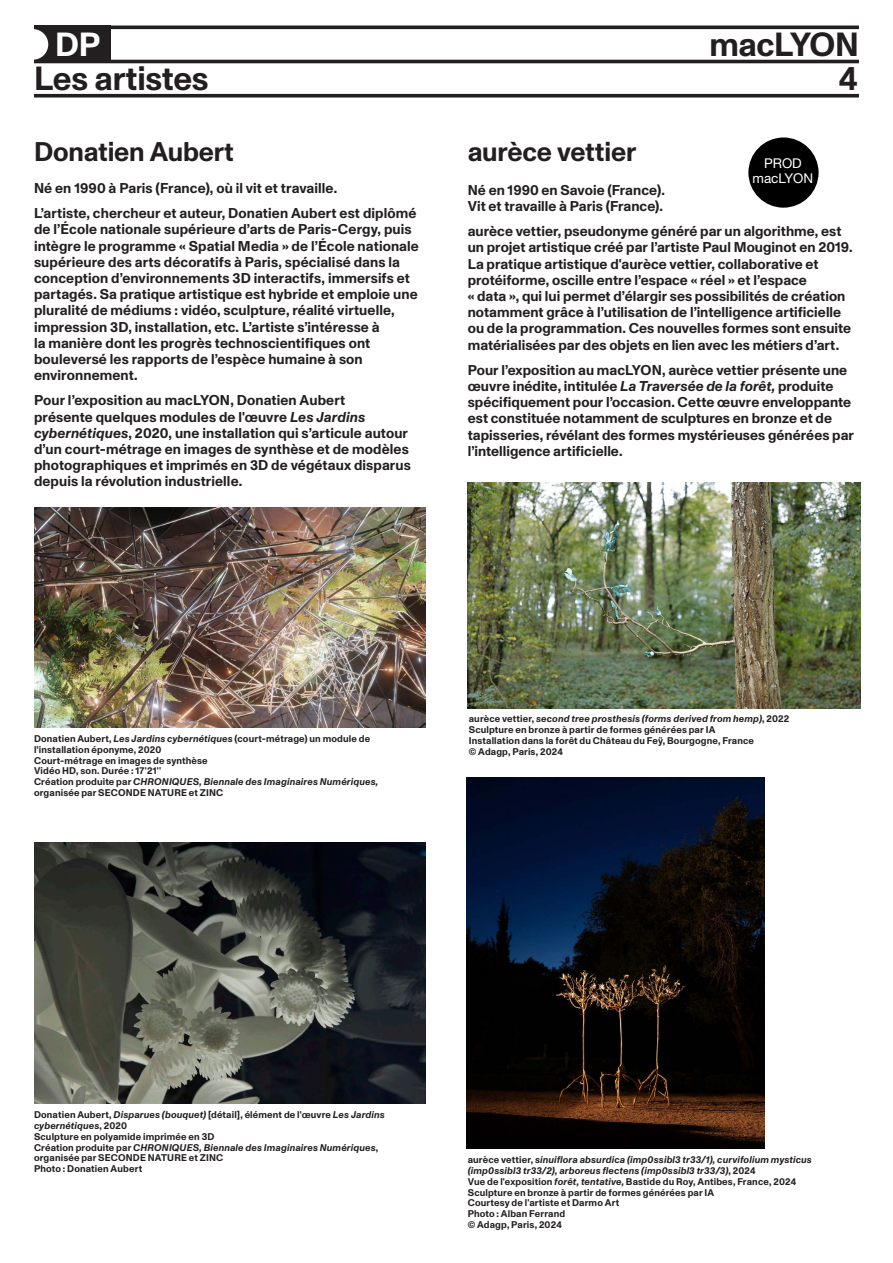
<style>
.page{position:relative;width:893px;height:1263px;background:#fff}
.page>*{position:absolute;margin:0;border:0;box-sizing:border-box;transform-origin:0 0}
.t1{font:700 33.45px "Monument Grotesk";letter-spacing:-.01em;color:#231f20}
.t2{font:700 33.45px "Monument Grotesk";color:#fff}
.TEXTE_FER_GAUCHE{font:700 27px "Monument Grotesk";letter-spacing:-.01em;color:#231f20}
.TEXTE_FER_GAUCHE-2{font:700 14.25px/16.2px "Monument Grotesk";letter-spacing:.005em;color:#231f20}
.t3{font:13.5px "Helvetica Neue LT Std";color:#fff}
.t4{font:700 9.75px/10.8px "Monument Grotesk";letter-spacing:.015em;color:#231f20}
.t5{font:italic 700 9.75px/10.8px "Monument Grotesk";letter-spacing:.015em;color:#231f20}
.s1{font-style:italic}
.s2{font-style:normal}
</style>
<div class="page">
<div style="left:34px;top:26px;width:77px;height:37px;background:#231f20"></div>
<hr style="left:34px;top:26px;width:825px;height:3px;background:#231f20">
<hr style="left:34px;top:60px;width:825px;height:3px;background:#231f20">
<svg style="left:34px;top:94px;width:825px;height:4px;background:#3d393a"></svg>
<svg style="left:34px;top:29px;width:14px;height:31px"></svg>
<img style="left:34px;top:508px;width:391px;height:220px">
<img style="left:34px;top:843px;width:391px;height:260px">
<img style="left:468px;top:482px;width:392px;height:226px">
<img style="left:467px;top:777px;width:297px;height:371px">
<div style="left:748px;top:137px;width:71px;height:71px;background:#000;border-radius:50%"></div>
<p class="t2" style="left:55px;top:20px;width:47px">DP</p>
<p class="t1" style="left:709px;top:20px;width:151px">macLYON</p>
<p class="t1" style="left:34px;top:54px;width:176px">Les artistes</p>
<p class="t1" style="left:838px;top:54px;width:22px">4</p>
<p class="TEXTE_FER_GAUCHE" style="left:34px;top:132px;width:202px">Donatien Aubert</p>
<p class="TEXTE_FER_GAUCHE-2" style="left:34px;top:179px;width:305px">Né en 1990 à Paris (France), où il vit et travaille.</p>
<p class="TEXTE_FER_GAUCHE-2" style="left:34px;top:204px;width:386px">L’artiste, chercheur et auteur, Donatien Aubert est diplômé de l’École nationale supérieure d’arts de Paris-Cergy, puis intègre le programme « Spatial Media » de l’École nationale supérieure des arts décoratifs à Paris, spécialisé dans la conception d’environnements 3D interactifs, immersifs et partagés. Sa pratique artistique est hybride et emploie une pluralité de médiums : vidéo, sculpture, réalité virtuelle, impression 3D, installation, etc. L’artiste s’intéresse à<br>la manière dont les progrès technoscientifiques ont bouleversé les rapports de l’espèce humaine à son environnement.</p>
<p class="TEXTE_FER_GAUCHE-2" style="left:34px;top:392px;width:378px">Pour l’exposition au macLYON, Donatien Aubert<br>présente quelques modules de l'œuvre <span class="s1">Les Jardins cybernétiques</span>, 2020, une installation qui s’articule autour d’un court-métrage en images de synthèse et de modèles photographiques et imprimés en 3D de végétaux disparus depuis la révolution industrielle.</p>
<p class="TEXTE_FER_GAUCHE" style="left:468px;top:132px;width:170px">aurèce vettier</p>
<p class="TEXTE_FER_GAUCHE-2" style="left:468px;top:181px;width:199px">Né en 1990 en Savoie (France).</p>
<p class="TEXTE_FER_GAUCHE-2" style="left:468px;top:197px;width:197px">Vit et travaille à Paris (France).</p>
<p class="TEXTE_FER_GAUCHE-2" style="left:468px;top:222px;width:386px">aurèce vettier, pseudonyme généré par un algorithme, est un projet artistique créé par l’artiste Paul Mouginot en 2019.<br>La pratique artistique d'aurèce vettier, collaborative et protéiforme, oscille entre l’espace « réel » et l’espace</p>
<p class="TEXTE_FER_GAUCHE-2" style="left:468px;top:287px;width:385px">« data », qui lui permet d’élargir ses possibilités de création notamment grâce à l’utilisation de l’intelligence artificielle ou de la programmation. Ces nouvelles formes sont ensuite matérialisées par des objets en lien avec les métiers d’art.</p>
<p class="TEXTE_FER_GAUCHE-2" style="left:468px;top:361px;width:388px">Pour l’exposition au macLYON, aurèce vettier présente une œuvre inédite, intitulée <span class="s1">La Traversée de la forêt,</span> produite spécifiquement pour l’occasion. Cette œuvre enveloppante est constituée notamment de sculptures en bronze et de tapisseries, révélant des formes mystérieuses générées par l’intelligence artificielle.</p>
<p class="t3" style="left:764px;top:155px;width:39px">PROD</p>
<p class="t3" style="left:752px;top:170px;width:62px">macLYON</p>
<p class="t4" style="left:34px;top:733px;width:338px">Donatien Aubert, <span class="s1">Les Jardins cybernétiques</span> (court-métrage) un module de l’installation éponyme, 2020</p>
<p class="t4" style="left:34px;top:754px;width:175px">Court-métrage en images de synthèse</p>
<p class="t4" style="left:34px;top:765px;width:129px">Vidéo HD, son. Durée : 17'21''</p>
<p class="t4" style="left:34px;top:776px;width:346px">Création produite par <span class="s1">CHRONIQUES, Biennale des Imaginaires Numériques, </span>organisée par SECONDE NATURE et ZINC</p>
<p class="t5" style="left:469px;top:713px;width:322px"><span class="s2">aurèce vettier,</span> second tree prosthesis (forms derived from hemp)<span class="s2">, 2022</span></p>
<p class="t4" style="left:469px;top:724px;width:248px">Sculpture en bronze à partir de formes générées par IA</p>
<p class="t4" style="left:469px;top:734px;width:287px">Installation dans la forêt du Château du Feÿ, Bourgogne, France</p>
<p class="t4" style="left:469px;top:745px;width:96px">© Adagp, Paris, 2024</p>
<p class="t4" style="left:34px;top:1109px;width:352px">Donatien Aubert, <span class="s1">Disparues (bouquet)</span> [détail], élément de l'œuvre <span class="s1">Les Jardins cybernétiques</span>, 2020</p>
<p class="t4" style="left:34px;top:1130px;width:182px">Sculpture en polyamide imprimée en 3D</p>
<p class="t4" style="left:34px;top:1141px;width:346px">Création produite par <span class="s1">CHRONIQUES, Biennale des Imaginaires Numériques</span>, organisée par SECONDE NATURE et ZINC</p>
<p class="t4" style="left:34px;top:1163px;width:110px">Photo : Donatien Aubert</p>
<p class="t5" style="left:468px;top:1154px;width:345px"><span class="s2">aurèce vettier,</span> sinuiflora absurdica (imp0ssibl3 tr33/1), curvifolium mysticus (imp0ssibl3 tr33/2), arboreus flectens (imp0ssibl3 tr33/3)<span class="s2">, 2024</span></p>
<p class="t4" style="left:468px;top:1175px;width:330px">Vue de l'exposition <span class="s1">forêt, tentative,</span> Bastide du Roy, Antibes, France, 2024</p>
<p class="t4" style="left:468px;top:1186px;width:248px">Sculpture en bronze à partir de formes générées par IA<br>Courtesy de l'artiste et Darmo Art<br>Photo : Alban Ferrand<br>© Adagp, Paris, 2024</p>
</div>
